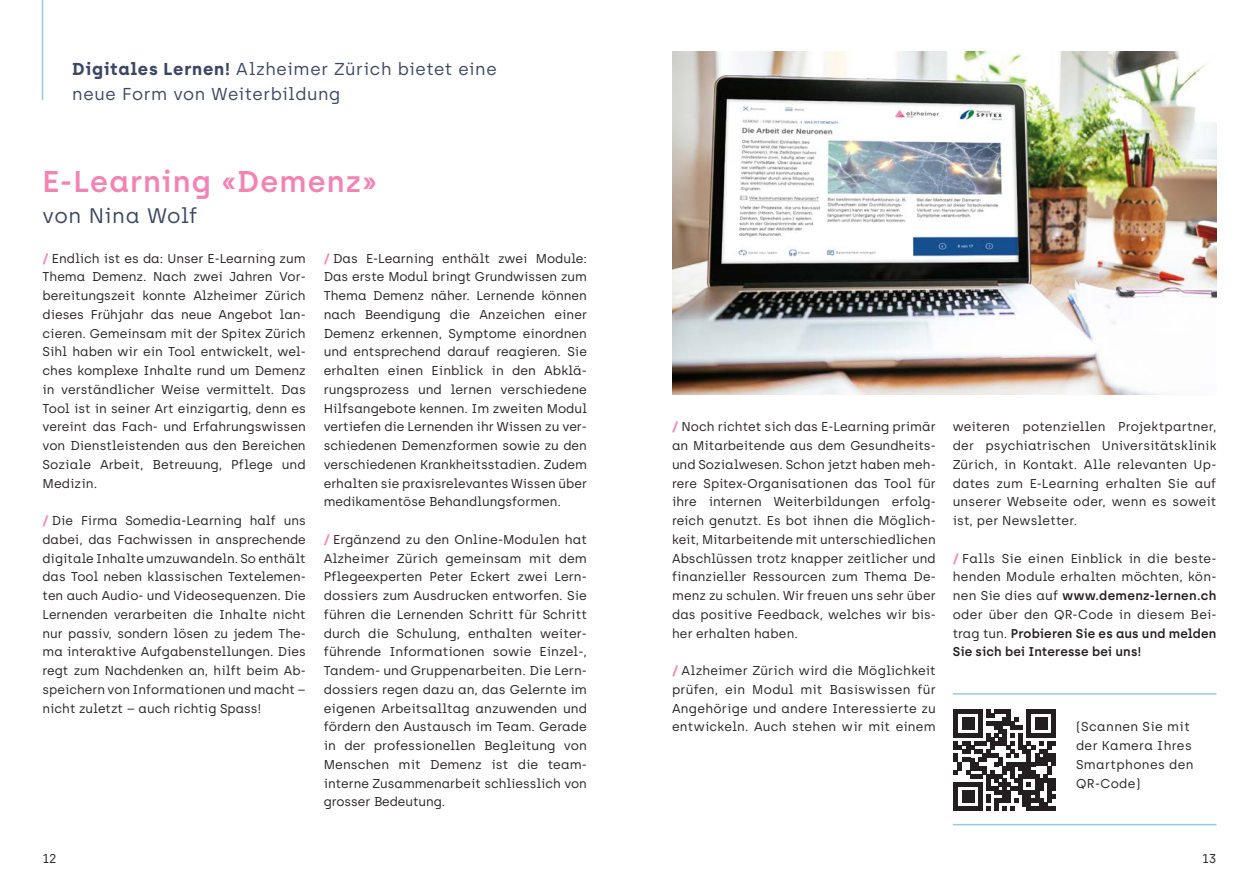
<style>
.page{position:relative;width:1259px;height:893px;background:#fff}
.page>*{position:absolute;margin:0;border:0;box-sizing:border-box;transform-origin:0 0}
.t1{font:600 30px "Archia";letter-spacing:.04em;color:#f284b4}
.t2{font:21px "Archia";letter-spacing:.015em;color:#3c4763}
.Lead{font:17.25px/25.5px "Archia";letter-spacing:.025em;color:#3c4763}
.Bullets{font:12.75px/18.8px "Archia";color:#231f20;text-align:justify}
.Titel_Fliesstext{font:12.75px/18.8px "Archia";letter-spacing:.02em;color:#231f20;text-align:justify}
.s1{font-weight:700}
.s2{font-weight:700;color:#f284b4}
.s3{font-weight:600}
</style>
<div class="page">
<hr style="left:42px;top:0;width:1px;height:100px;background:#9cc7e1">
<img style="left:672px;top:51px;width:544px;height:343px">
<svg style="left:954px;top:709px;width:101px;height:102px"></svg>
<hr style="left:952px;top:693px;width:264px;height:2px;background:#9cc7e1">
<hr style="left:952px;top:824px;width:264px;height:1px;background:#9cc7e1">
<p class="Lead" style="left:72px;top:56px;width:426px"><span class="s1">Digitales Lernen!</span> Alzheimer Zürich bietet eine neue Form von Weiterbildung</p>
<h2 class="t1" style="left:43px;top:163px;width:336px">E-Learning «Demenz»</h2>
<h2 class="t2" style="left:43px;top:203px;width:157px">von Nina Wolf</h2>
<p class="Bullets" style="left:43px;top:249px;width:265px"><span class="s2">/</span> Endlich ist es da: Unser E-Learning zum Thema Demenz. Nach zwei Jahren Vor&shy;bereitungszeit konnte Alzheimer Zürich dieses Frühjahr das neue Angebot lan&shy;cieren. Gemeinsam mit der Spitex Zürich Sihl haben wir ein Tool entwickelt, wel&shy;ches komplexe Inhalte rund um Demenz in verständlicher Weise vermittelt. Das Tool ist in seiner Art einzigartig, denn es vereint das Fach- und Erfahrungswissen von Dienstleistenden aus den Bereichen Soziale Arbeit, Betreuung, Pflege und Medizin.</p>
<p class="Bullets" style="left:43px;top:511px;width:265px"><span class="s2">/</span> Die Firma Somedia-Learning half uns dabei, das Fachwissen in ansprechende digitale Inhalte umzuwandeln. So enthält das Tool neben klassischen Textelemen&shy;ten auch Audio- und Videosequenzen. Die Lernenden verarbeiten die Inhalte nicht nur passiv, sondern lösen zu jedem The&shy;ma interaktive Aufgabenstellungen. Dies regt zum Nachdenken an, hilft beim Ab&shy;speichern von Informationen und macht – nicht zuletzt – auch richtig Spass!</p>
<p class="Bullets" style="left:324px;top:249px;width:265px"><span class="s2">/</span> Das E-Learning enthält zwei Module:<br>Das erste Modul bringt Grundwissen zum Thema Demenz näher. Lernende können nach Beendigung die Anzeichen einer Demenz erkennen, Symptome einordnen und entsprechend darauf reagieren. Sie erhalten einen Einblick in den Abklä&shy;rungsprozess und lernen verschiedene Hilfsangebote kennen. Im zweiten Modul vertiefen die Lernenden ihr Wissen zu ver&shy;schiedenen Demenzformen sowie zu den verschiedenen Krankheitsstadien. Zudem erhalten sie praxisrelevantes Wissen über medikamentöse Behandlungsformen.</p>
<p class="Bullets" style="left:324px;top:530px;width:265px"><span class="s2">/</span> Ergänzend zu den Online-Modulen hat Alzheimer Zürich gemeinsam mit dem Pflegeexperten Peter Eckert zwei Lern&shy;dossiers zum Ausdrucken entworfen. Sie führen die Lernenden Schritt für Schritt durch die Schulung, enthalten weiter&shy;führende Informationen sowie Einzel-, Tandem- und Gruppenarbeiten. Die Lern&shy;dossiers regen dazu an, das Gelernte im eigenen Arbeitsalltag anzuwenden und fördern den Austausch im Team. Gerade in der professionellen Begleitung von Menschen mit Demenz ist die team&shy;interne Zusammenarbeit schliesslich von grosser Bedeutung.</p>
<p class="Titel_Fliesstext" style="left:672px;top:417px;width:265px"><span class="s2">/</span> Noch richtet sich das E-Learning primär an Mitarbeitende aus dem Gesundheits&shy;und Sozialwesen. Schon jetzt haben meh&shy;rere Spitex-Organisationen das Tool für ihre internen Weiterbildungen erfolg&shy;reich genutzt. Es bot ihnen die Möglich&shy;keit, Mitarbeitende mit unterschiedlichen Abschlüssen trotz knapper zeitlicher und finanzieller Ressourcen zum Thema De&shy;menz zu schulen. Wir freuen uns sehr über das positive Feedback, welches wir bis&shy;her erhalten haben.</p>
<p class="Titel_Fliesstext" style="left:672px;top:661px;width:265px"><span class="s2">/</span> Alzheimer Zürich wird die Möglichkeit prüfen, ein Modul mit Basiswissen für Angehörige und andere Interessierte zu entwickeln. Auch stehen wir mit einem</p>
<p class="Titel_Fliesstext" style="left:952px;top:417px;width:265px">weiteren potenziellen Projektpartner, der psychiatrischen Universitätsklinik Zürich, in Kontakt. Alle relevanten Up&shy;dates zum E-Learning erhalten Sie auf unserer Webseite oder, wenn es soweit ist, per Newsletter.</p>
<p class="Titel_Fliesstext" style="left:952px;top:549px;width:265px"><span class="s2">/</span> Falls Sie einen Einblick in die beste&shy;henden Module erhalten möchten, kön&shy;nen Sie dies auf <span class="s3">www.demenz-lernen.ch </span>oder über den QR-Code in diesem Bei&shy;trag tun. <span class="s3">Probieren Sie es aus und melden Sie sich bei Interesse bei uns!</span></p>
<p class="Titel_Fliesstext" style="left:1076px;top:717px;width:119px;text-align:left">(Scannen Sie mit der Kamera Ihres<br>Smartphones den<br>QR-Code)</p>
<p class="Bullets" style="left:43px;top:849px;width:16px">12</p>
<p class="Bullets" style="left:1202px;top:849px;width:16px">13</p>
</div>
